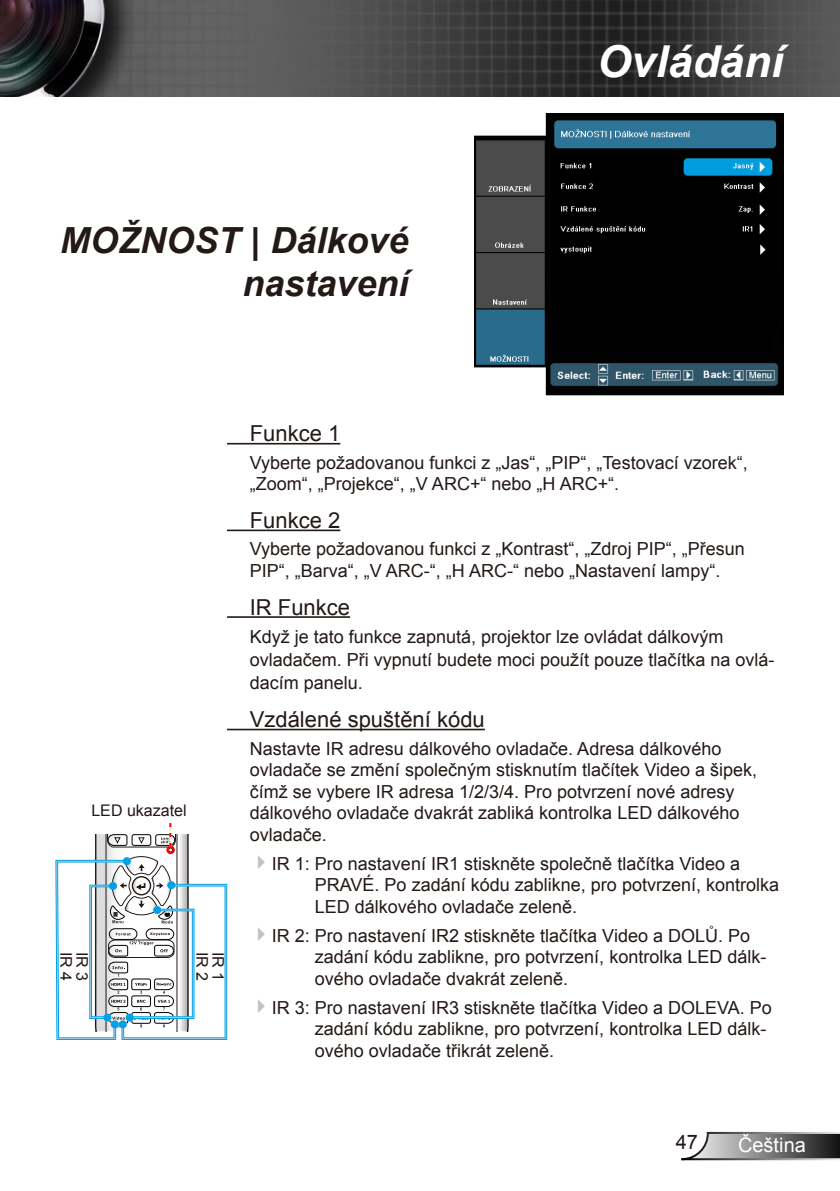
<style>
.page{position:relative;width:840px;height:1191px;background:#fff}
.page>*{position:absolute;margin:0;border:0;box-sizing:border-box;transform-origin:0 0}
.t1{font:italic 700 44px "Arial";color:#fff}
.t2{font:italic 700 36px/43.2px "Arial";color:#231916;text-align:right}
.t3{font:22px "Arial";color:#231916}
.t4{font:20px "Arial";color:#fff}
.t5{font:20px "Arial";color:#231916}
.t6{font:18px/21.6px "Arial";color:#231916}
.t7{font:16px "Arial";color:#231916}
.s1{color:#c2c2c3}
</style>
<div class="page">
<svg style="left:681px;top:1131px;width:158px;height:30px"></svg>
<img style="left:0;top:0;width:839px;height:96px">
<hr style="left:227px;top:443px;width:113px;height:1px;background:#231916">
<hr style="left:227px;top:529px;width:113px;height:2px;background:#231916">
<hr style="left:227px;top:616px;width:123px;height:2px;background:#231916">
<hr style="left:227px;top:728px;width:257px;height:2px;background:#231916">
<svg style="left:55px;top:823px;width:173px;height:217px"></svg>
<img style="left:474px;top:113px;width:308px;height:283px">
<h2 class="t2" style="left:60px;top:220px;width:350px">MOŽNOST | Dálkové nastavení</h2>
<h1 class="t1" style="left:597px;top:33px;width:187px">Ovládání</h1>
<p class="t7" style="left:91px;top:799px;width:97px">LED ukazatel</p>
<p class="t7" style="left:76px;top:951px;width:31px;rotate:90deg">IR 4</p>
<p class="t7" style="left:92px;top:951px;width:31px;rotate:90deg">IR 3</p>
<p class="t7" style="left:212px;top:951px;width:31px;rotate:90deg">IR 2</p>
<p class="t7" style="left:228px;top:951px;width:31px;rotate:90deg">IR 1</p>
<p class="t3" style="left:227px;top:419px;width:115px">Funkce 1</p>
<p class="t6" style="left:249px;top:452px;width:499px">Vyberte požadovanou funkci z „Jas“, „PIP“, „Testovací vzorek“, „Zoom“, „Projekce“, „V ARC+“ nebo „H ARC+“.</p>
<p class="t3" style="left:227px;top:506px;width:115px">Funkce 2</p>
<p class="t6" style="left:249px;top:538px;width:496px">Vyberte požadovanou funkci z „Kontrast“, „Zdroj PIP“, „Přesun<br>PIP“, „Barva“, „V ARC-“, „H ARC-“ nebo „Nastavení lampy“.</p>
<p class="t3" style="left:250px;top:592px;width:102px">IR Funkce</p>
<p class="t6" style="left:249px;top:626px;width:526px;line-height:23px">Když je tato funkce zapnutá, projektor lze ovládat dálkovým ovladačem. Při vypnutí budete moci použít pouze tlačítka na ovlá&shy;dacím panelu.</p>
<p class="t3" style="left:250px;top:705px;width:236px">Vzdálené spuštění kódu</p>
<p class="t6" style="left:249px;top:737px;width:508px">Nastavte IR adresu dálkového ovladače. Adresa dálkového ovladače se změní společným stisknutím tlačítek Video a šipek, čímž se vybere IR adresa 1/2/3/4. Pro potvrzení nové adresy dálkového ovladače dvakrát zabliká kontrolka LED dálkového ovladače.</p>
<p class="t6" style="left:314px;top:852px;width:465px;text-indent:-65px"><span class="s1">✔</span>IR 1: Pro nastavení IR1 stiskněte společně tlačítka Video a<br>PRAVÉ. Po zadání kódu zablikne, pro potvrzení, kontrolka<br>LED dálkového ovladače zeleně.</p>
<p class="t6" style="left:314px;top:924px;width:453px;text-indent:-65px"><span class="s1">✔</span>IR 2: Pro nastavení IR2 stiskněte tlačítka Video a DOLŮ . Po zadání kódu zablikne, pro potvrzení, kontrolka LED dálk&shy;ového ovladače dvakrát zeleně.</p>
<p class="t6" style="left:314px;top:996px;width:458px;text-indent:-65px"><span class="s1">✔</span>IR 3: Pro nastavení IR3 stiskněte tlačítka Video a DOLEVA. Po zadání kódu zablikne, pro potvrzení, kontrolka LED dálk&shy;ového ovladače třikrát zeleně.</p>
<p class="t5" style="left:675px;top:1128px;width:24px">47</p>
<p class="t4" style="left:737px;top:1131px;width:69px">Čeština</p>
</div>
